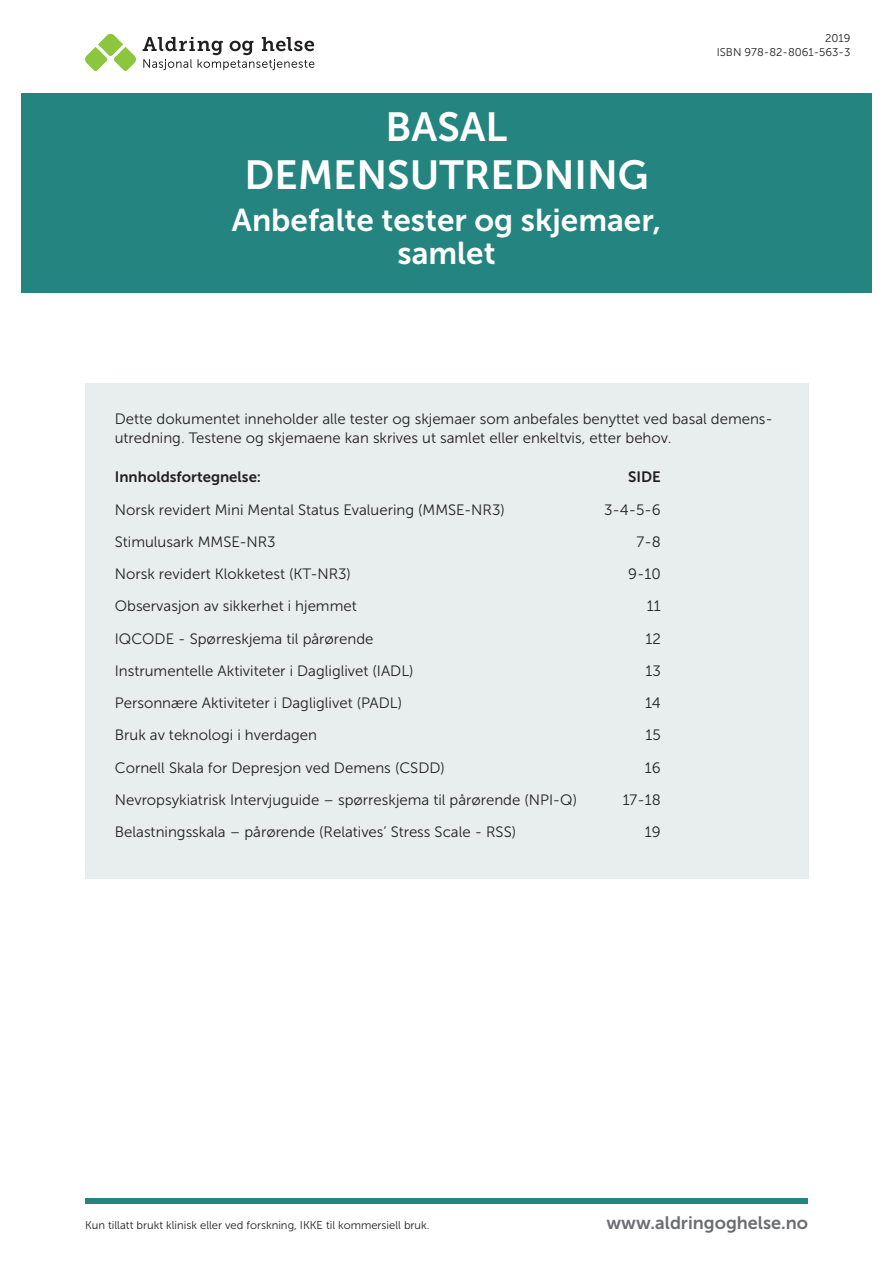
<style>
.page{position:relative;width:893px;height:1263px;background:#fff}
.page>*{position:absolute;margin:0;border:0;box-sizing:border-box;transform-origin:0 0}
.t1{font:40.5px/48.6px "Museo Sans 700";color:#fff;text-align:center}
.t2{font:31.5px/33px "Museo Sans 700";color:#fff;text-align:center}
.t3{font:18px "Museo Sans 700";color:#6c6d70}
.t4{font:15px/19.5px "Museo Sans 300";color:#231f20}
.t5{font:15px "Museo Sans 700";color:#231f20}
.t6{font:11.25px/13.5px "Museo Sans 300";color:#231f20;text-align:right}
</style>
<div class="page">
<div style="left:85px;top:384px;width:723px;height:495px;background:#e7eeed"></div>
<div style="left:21px;top:94px;width:851px;height:199px;background:#24847f"></div>
<svg style="left:85px;top:34px;width:51px;height:37px"></svg>
<svg style="left:143px;top:37px;width:171px;height:33px"></svg>
<div style="left:85px;top:1198px;width:723px;height:6px;background:#24847f"></div>
<h1 class="t1" style="left:244px;top:102px;width:406px">BASAL<br>DEMENSUTREDNING</h1>
<h2 class="t2" style="left:232px;top:203px;width:431px">Anbefalte tester og skjemaer, samlet</h2>
<p class="t6" style="left:717px;top:32px;width:135px">2019<br>ISBN 978-82-8061-563-3</p>
<p class="t4" style="left:115px;top:409px;width:660px">Dette dokumentet inneholder alle tester og skjemaer som anbefales benyttet ved basal demens&shy;utredning. Testene og skjemaene kan skrives ut samlet eller enkeltvis, etter behov.</p>
<p class="t5" style="left:115px;top:469px;width:148px">Innholdsfortegnelse:</p>
<p class="t5" style="left:628px;top:469px;width:34px">SIDE</p>
<p class="t4" style="left:115px;top:500px;width:391px">Norsk revidert Mini Mental Status Evaluering (MMSE-NR3)</p>
<p class="t4" style="left:604px;top:500px;width:58px">3-4-5-6</p>
<p class="t4" style="left:115px;top:532px;width:162px">Stimulusark MMSE-NR3</p>
<p class="t4" style="left:637px;top:532px;width:26px">7-8</p>
<p class="t4" style="left:115px;top:564px;width:238px">Norsk revidert Klokketest (KT-NR3)</p>
<p class="t4" style="left:628px;top:564px;width:34px">9-10</p>
<p class="t4" style="left:115px;top:596px;width:243px">Observasjon av sikkerhet i hjemmet</p>
<p class="t4" style="left:647px;top:596px;width:15px">11</p>
<p class="t4" style="left:115px;top:629px;width:260px">IQCODE - Spørreskjema til pårørende</p>
<p class="t4" style="left:645px;top:629px;width:17px">12</p>
<p class="t4" style="left:115px;top:661px;width:300px">Instrumentelle Aktiviteter i Dagliglivet (IADL)</p>
<p class="t4" style="left:645px;top:661px;width:17px">13</p>
<p class="t4" style="left:115px;top:693px;width:289px">Personnære Aktiviteter i Dagliglivet (PADL)</p>
<p class="t4" style="left:645px;top:693px;width:17px">14</p>
<p class="t4" style="left:115px;top:725px;width:204px">Bruk av teknologi i hverdagen</p>
<p class="t4" style="left:645px;top:725px;width:17px">15</p>
<p class="t4" style="left:115px;top:758px;width:332px">Cornell Skala for Depresjon ved Demens (CSDD)</p>
<p class="t4" style="left:645px;top:758px;width:17px">16</p>
<p class="t4" style="left:115px;top:790px;width:464px">Nevropsykiatrisk Intervjuguide – spørreskjema til pårørende (NPI-Q)</p>
<p class="t4" style="left:623px;top:790px;width:40px">17-18</p>
<p class="t4" style="left:115px;top:822px;width:403px">Belastningsskala – pårørende (Relatives’ Stress Scale - RSS)</p>
<p class="t4" style="left:645px;top:822px;width:17px">19</p>
<p class="t6" style="left:85px;top:1218px;width:346px">Kun tillatt brukt klinisk eller ved forskning, IKKE til kommersiell bruk.</p>
<p class="t3" style="left:606px;top:1213px;width:203px">www.aldringoghelse.no</p>
</div>
